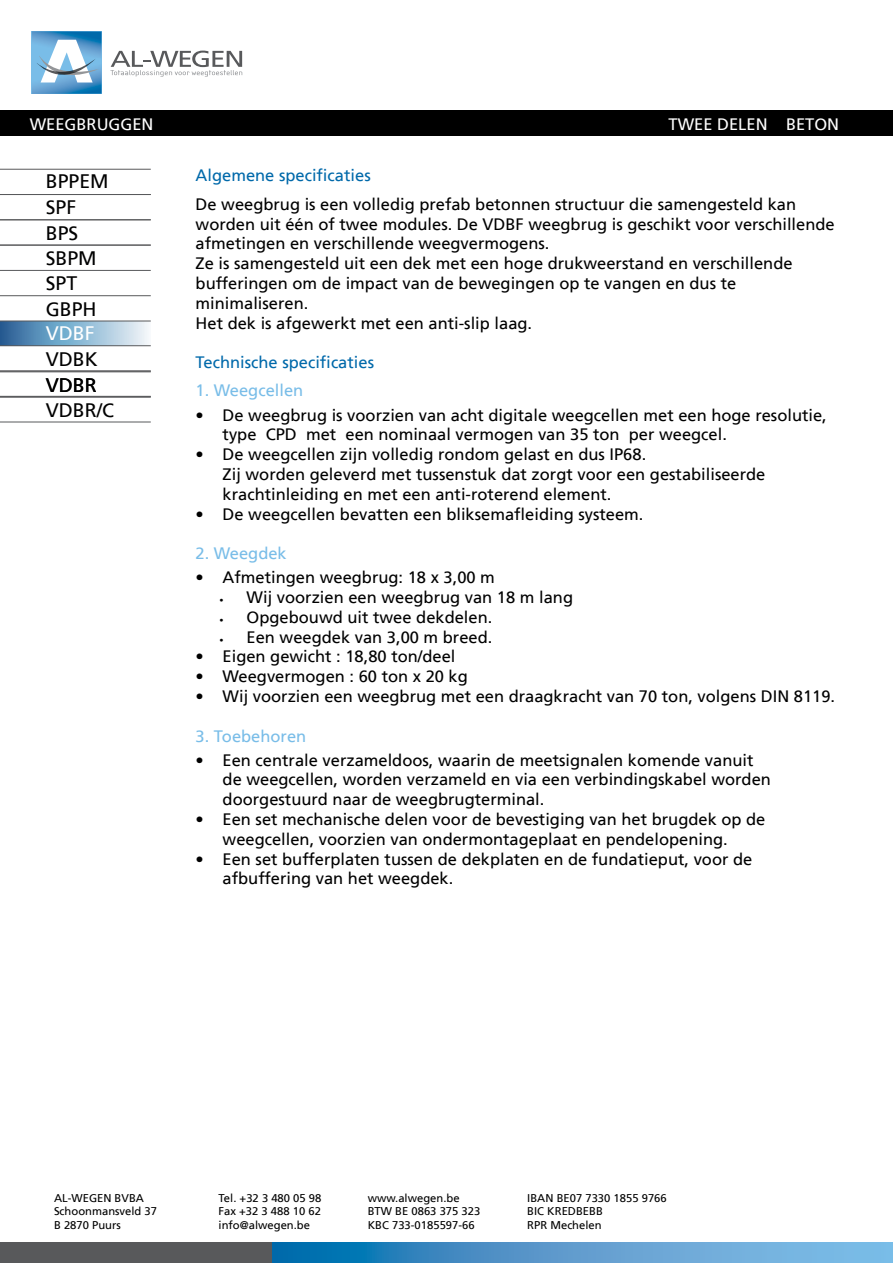
<style>
.page{position:relative;width:893px;height:1263px;background:#fff}
.page>*{position:absolute;margin:0;border:0;box-sizing:border-box;transform-origin:0 0}
.t1{font:19.5px/25.5px "Frutiger LT Std";color:#000}
.t2{font:19.5px "Frutiger LT Std";color:#fff}
.t3{font:16.5px/19.8px "Frutiger LT Std";color:#000}
.t4{font:16.5px "Frutiger LT Std";color:#0069aa}
.t5{font:16.5px "Frutiger LT Std";color:#79bde8}
.t6{font:16.5px "Frutiger LT Std";color:#fff}
.t7{font:11.25px/13.5px "Frutiger LT Std";color:#000}
.s1{font-size:8.25px}
</style>
<div class="page">
<svg style="left:110px;top:51px;width:132px;height:26px"></svg>
<svg style="left:32px;top:31px;width:70px;height:63px"></svg>
<div style="left:0;top:111px;width:893px;height:25px;background:#000"></div>
<div style="left:0;top:1242px;width:272px;height:21px;background:#58595b"></div>
<svg style="left:272px;top:1242px;width:621px;height:21px;background:#5099cc"></svg>
<hr style="left:0;top:372px;width:151px;height:1px;background:#58595b">
<hr style="left:0;top:397px;width:151px;height:1px;background:#58595b">
<div style="left:0;top:321px;width:151px;height:25px;background:linear-gradient(to right,#23679e,#eefcff)"></div>
<hr style="left:0;top:345px;width:151px;height:1px;background:#58595b">
<hr style="left:0;top:371px;width:151px;height:1px;background:#58595b">
<hr style="left:0;top:169px;width:151px;height:1px;background:#58595b">
<hr style="left:0;top:194px;width:151px;height:1px;background:#58595b">
<hr style="left:0;top:220px;width:151px;height:1px;background:#58595b">
<hr style="left:0;top:295px;width:151px;height:1px;background:#58595b">
<hr style="left:0;top:321px;width:151px;height:1px;background:#58595b">
<hr style="left:0;top:245px;width:151px;height:1px;background:#58595b">
<hr style="left:0;top:270px;width:151px;height:1px;background:#58595b">
<hr style="left:0;top:396px;width:151px;height:1px;background:#58595b">
<hr style="left:0;top:422px;width:151px;height:1px;background:#58595b">
<p class="t6" style="left:30px;top:114px;width:125px">Weegbruggen</p>
<p class="t6" style="left:669px;top:114px;width:172px">twee delen beton</p>
<p class="t1" style="left:46px;top:169px;width:64px">BPPEM<br>SPF<br>BPS<br>SBPM<br>SPT</p>
<p class="t2" style="left:46px;top:322px;width:50px">VDBF</p>
<p class="t1" style="left:46px;top:296px;width:52px">GBPH</p>
<p class="t1" style="left:46px;top:346px;width:70px">VDBK<br>VDBR<br>VDBR/C</p>
<p class="t4" style="left:196px;top:166px;width:177px">Algemene specificaties</p>
<p class="t3" style="left:196px;top:194px;width:641px">De weegbrug is een volledig prefab betonnen structuur die samengesteld kan worden uit één of twee modules. De VDBF weegbrug is geschikt voor verschillende afmetingen en verschillende weegvermogens.<br>Ze is samengesteld uit een dek met een hoge drukweerstand en verschillende bufferingen om de impact van de bewegingen op te vangen en dus te minimaliseren.<br>Het dek is afgewerkt met een anti-slip laag.</p>
<p class="t4" style="left:196px;top:353px;width:180px">Technische specificaties</p>
<p class="t5" style="left:196px;top:381px;width:109px">1. Weegcellen</p>
<p class="t3" style="left:223px;top:405px;width:606px;text-indent:-27px">• De weegbrug is voorzien van acht digitale weegcellen met een hoge resolutie, type CPD met een nominaal vermogen van 35 ton per weegcel.</p>
<p class="t3" style="left:223px;top:444px;width:544px;text-indent:-27px">• De weegcellen zijn volledig rondom gelast en dus IP68.<br>Zij worden geleverd met tussenstuk dat zorgt voor een gestabiliseerde krachtinleiding en met een anti-roterend element.</p>
<p class="t3" style="left:196px;top:504px;width:449px">• De weegcellen bevatten een bliksemafleiding systeem.</p>
<p class="t5" style="left:196px;top:544px;width:93px">2. Weegdek</p>
<p class="t3" style="left:196px;top:568px;width:301px">• Afmetingen weegbrug: 18 x 3,00 m</p>
<p class="t3" style="left:220px;top:587px;width:355px"><span class="s1">•</span> Wij voorzien een weegbrug van 18 m lang</p>
<p class="t3" style="left:220px;top:607px;width:274px"><span class="s1">•</span> Opgebouwd uit twee dekdelen.</p>
<p class="t3" style="left:220px;top:627px;width:274px"><span class="s1">•</span> Een weegdek van 3,00 m breed.</p>
<p class="t3" style="left:196px;top:647px;width:261px">• Eigen gewicht : 18,80 ton/deel</p>
<p class="t3" style="left:196px;top:667px;width:274px">• Weegvermogen : 60 ton x 20 kg</p>
<p class="t3" style="left:196px;top:686px;width:641px">• Wij voorzien een weegbrug met een draagkracht van 70 ton, volgens DIN 8119.</p>
<p class="t5" style="left:196px;top:726px;width:112px">3. Toebehoren</p>
<p class="t3" style="left:223px;top:750px;width:550px;text-indent:-27px">• Een centrale verzameldoos, waarin de meetsignalen komende vanuit de weegcellen, worden verzameld en via een verbindingskabel worden doorgestuurd naar de weegbrugterminal.</p>
<p class="t3" style="left:223px;top:809px;width:544px;text-indent:-27px">• Een set mechanische delen voor de bevestiging van het brugdek op de weegcellen, voorzien van ondermontageplaat en pendelopening.</p>
<p class="t3" style="left:223px;top:849px;width:531px;text-indent:-27px">• Een set bufferplaten tussen de dekplaten en de fundatieput, voor de afbuffering van het weegdek.</p>
<p class="t7" style="left:219px;top:1191px;width:104px;text-align:justify">Tel. +32 3 480 05 98<br>Fax +32 3 488 10 62 info@alwegen.be</p>
<p class="t7" style="left:368px;top:1191px;width:114px">www.alwegen.be<br>BTW BE 0863 375 323<br>KBC 733-0185597-66</p>
<p class="t7" style="left:54px;top:1191px;width:105px">Al-wegen BVBA<br>Schoonmansveld 37<br>B 2870 Puurs</p>
<p class="t7" style="left:527px;top:1191px;width:141px">IBAN BE07 7330 1855 9766<br>BIC KREDBEBB<br>RPR Mechelen</p>
</div>
